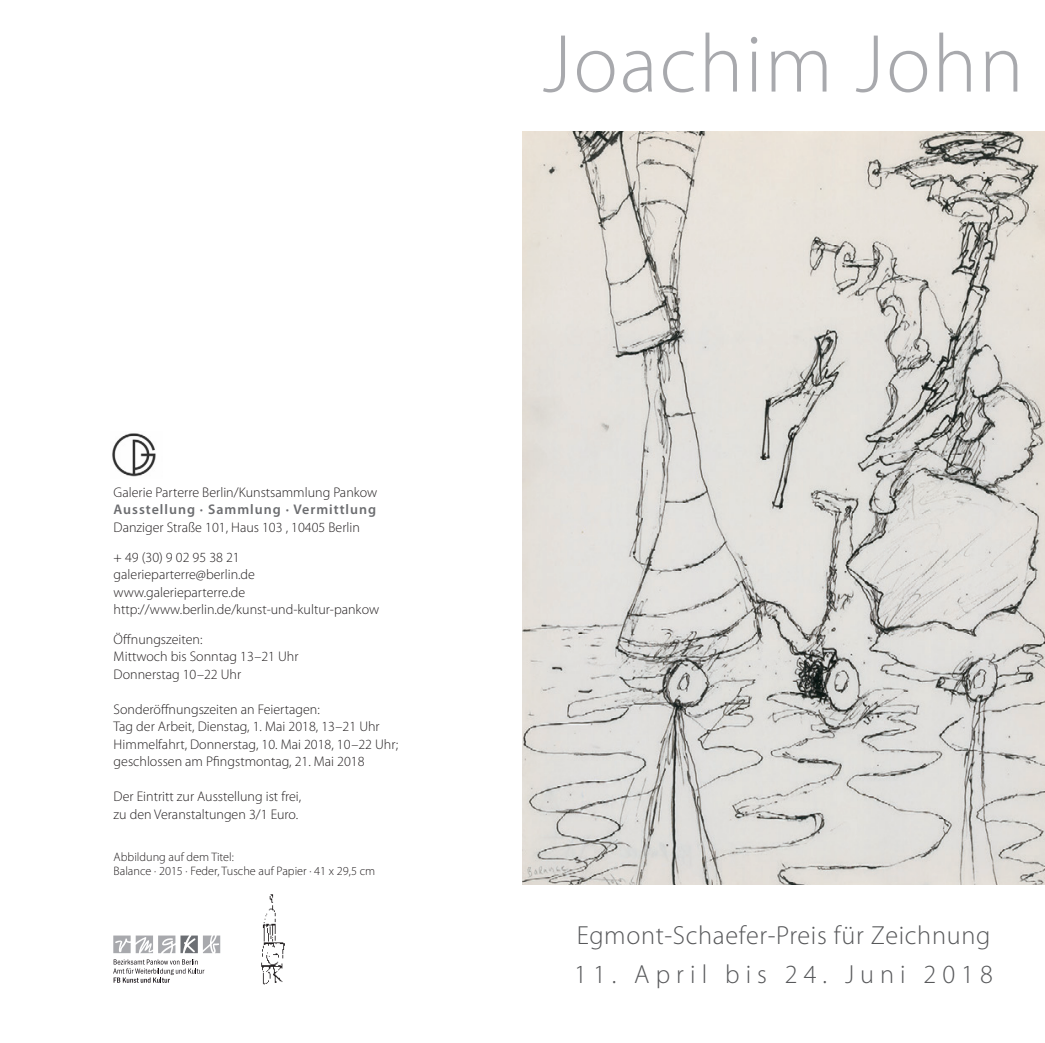
<style>
.page{position:relative;width:1045px;height:1043px;background:#fff}
.page>*{position:absolute;margin:0;border:0;box-sizing:border-box;transform-origin:0 0}
.t1{font:300 82.95px "Myriad Pro";letter-spacing:.025em;color:#a8a9ad}
.t2{font:300 26.25px "Myriad Pro";letter-spacing:.025em;color:#57585a}
.t3{font:300 26.25px "Myriad Pro";letter-spacing:.23em;color:#57585a}
.t4{font:300 14px/17.5px "Myriad Pro";color:#231f20}
.t5{font:600 14px "Myriad Pro";letter-spacing:.07em;color:#6c6d70}
.t6{font:300 12.25px/14px "Myriad Pro";color:#231f20}
</style>
<div class="page">
<img style="left:112px;top:433px;width:44px;height:44px">
<svg style="left:113px;top:935px;width:107px;height:18px"></svg>
<svg style="left:113px;top:959px;width:91px;height:23px"></svg>
<img style="left:522px;top:131px;width:522px;height:754px">
<img style="left:261px;top:894px;width:24px;height:91px">
<h1 class="t1" style="left:542px;top:14px;width:482px">Joachim John</h1>
<p class="t4" style="left:114px;top:483px;width:265px">Galerie Parterre Berlin/Kunstsammlung Pankow</p>
<p class="t5" style="left:114px;top:500px;width:264px">Ausstellung · Sammlung · Vermittlung</p>
<p class="t4" style="left:114px;top:512px;width:248px;line-height:29.8px">Danziger Straße 101, Haus 103 , 10405 Berlin + 49 (30) 9 02 95 38 21</p>
<p class="t4" style="left:114px;top:565px;width:267px">galerieparterre@berlin.de www.galerieparterre.de http://www.berlin.de/kunst-und-kultur-pankow</p>
<p class="t4" style="left:114px;top:630px;width:186px">Öffnungszeiten:<br>Mittwoch bis Sonntag 13–21 Uhr<br>Donnerstag 10–22 Uhr</p>
<p class="t4" style="left:114px;top:700px;width:286px">Sonderöffnungszeiten an Feiertagen:<br>Tag der Arbeit, Dienstag, 1. Mai 2018, 13–21 Uhr Himmelfahrt, Donnerstag, 10. Mai 2018, 10–22 Uhr; geschlossen am Pfingstmontag, 21. Mai 2018</p>
<p class="t4" style="left:114px;top:787px;width:189px">Der Eintritt zur Ausstellung ist frei, zu den Veranstaltungen 3/1 Euro.</p>
<p class="t6" style="left:114px;top:849px;width:263px">Abbildung auf dem Titel:<br>Balance · 2015 · Feder, Tusche auf Papier · 41 x 29,5 cm</p>
<h2 class="t2" style="left:576px;top:919px;width:415px">Egmont-Schaefer-Preis für Zeichnung</h2>
<h2 class="t3" style="left:574px;top:958px;width:420px">11. April bis 24. Juni 2018</h2>
</div>
